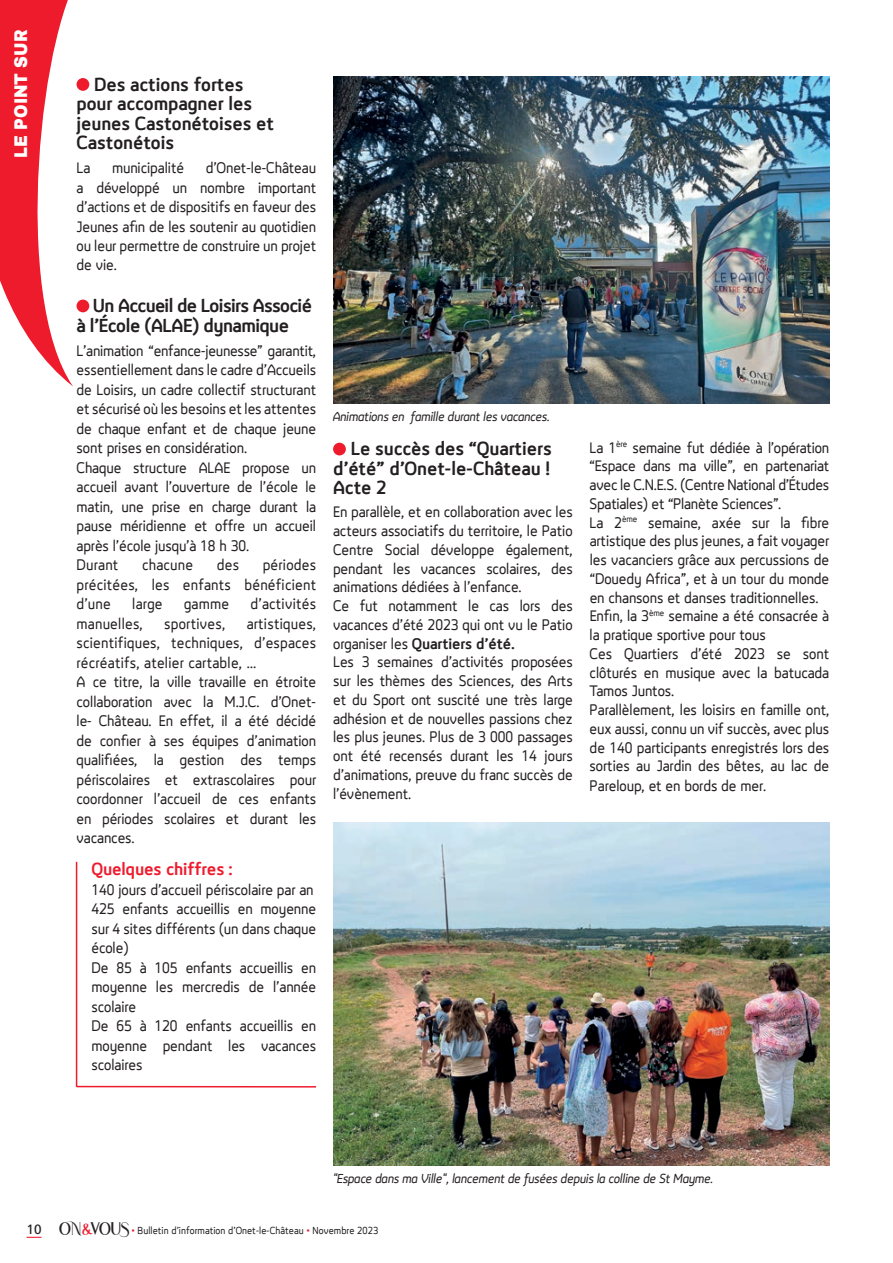
<style>
.page{position:relative;width:893px;height:1263px;background:#fff}
.page>*{position:absolute;margin:0;border:0;box-sizing:border-box;transform-origin:0 0}
.t1{font:700 19.5px/19.5px "LT Reponse";color:#231f20}
.t2{font:700 19.5px/19.5px "LT Reponse";letter-spacing:-.03em;color:#231f20}
.t3{font:700 18px "LT Reponse";color:#ee1b2d}
.t4{font:900 18px "Archivo";color:#fff;scale:.9 1}
.t5{font:15.75px/19.5px "LT Reponse";color:#231f20}
.t6{font:15.75px "LT Reponse";letter-spacing:.02em;color:#231f20}
.t7{font:italic 13.5px "LT Reponse";letter-spacing:-.01em;color:#231f20}
.t8{font:10.5px "LT Reponse";letter-spacing:.01em;color:#231f20}
.s1{font-weight:700}
.s2{font-family:"Frutiger LT Std";font-size:13.5px}
.s3{font-family:"Atlane";font-size:16.5px}
.s4{font-family:"Atlane";font-size:16.5px;color:#ee1b2d}
.s5{color:#ee1b2d}
</style>
<div class="page">
<svg style="left:27px;top:1237px;width:15px;height:1px"></svg>
<svg style="left:0;top:0;width:87px;height:386px"></svg>
<div style="left:77px;top:78px;width:12px;height:13px;background:#ee1b2d;border-radius:50%"></div>
<div style="left:77px;top:300px;width:12px;height:12px;background:#ee1b2d;border-radius:50%"></div>
<div style="left:333px;top:443px;width:13px;height:12px;background:#ee1b2d;border-radius:50%"></div>
<img style="left:333px;top:823px;width:496px;height:342px">
<img style="left:333px;top:77px;width:496px;height:327px">
<hr style="left:76px;top:862px;width:1px;height:225px;background:#ee1b2d">
<hr style="left:77px;top:1086px;width:239px;height:1px;background:#ee1b2d">
<p class="t4" style="left:10px;top:158px;width:143px;rotate:-90deg">LE POINT SUR</p>
<p class="t1" style="left:77px;top:74px;width:199px;text-indent:18px">Des actions fortes pour accompagner les jeunes Castonétoises et<br>Castonétois</p>
<p class="t5" style="left:77px;top:158px;width:15px">La</p>
<p class="t5" style="left:112px;top:158px;width:73px">municipalité</p>
<p class="t5" style="left:77px;top:158px;width:241px;text-align:justify;text-indent:129px">d’Onet-le-Château a développé un nombre important d’actions et de dispositifs en faveur des Jeunes afin de les soutenir au quotidien ou leur permettre de construire un projet de vie.</p>
<p class="t2" style="left:77px;top:295px;width:237px;text-indent:16px">Un Accueil de Loisirs Associé à l’École (ALAE) dynamique</p>
<p class="t5" style="left:77px;top:340px;width:241px">L’animation “enfance-jeunesse” garantit, essentiellement dans le cadre d’Accueils de Loisirs, un cadre collectif structurant et sécurisé où les besoins et les attentes de chaque enfant et de chaque jeune sont prises en considération.<br>Chaque structure ALAE propose un accueil avant l’ouverture de l’école le matin, une prise en charge durant la pause méridienne et offre un accueil après l’école jusqu’à 18 h 30.<br>Durant</p>
<p class="t5" style="left:77px;top:555px;width:241px;text-align:justify;text-indent:186px">périodes précitées, les enfants bénéficient d’une</p>
<p class="t6" style="left:142px;top:553px;width:52px">chacune</p>
<p class="t5" style="left:217px;top:555px;width:24px">des</p>
<p class="t5" style="left:132px;top:594px;width:32px">large</p>
<p class="t5" style="left:184px;top:594px;width:47px">gamme</p>
<p class="t6" style="left:251px;top:592px;width:67px">d’activités</p>
<p class="t6" style="left:77px;top:612px;width:68px">manuelles,</p>
<p class="t6" style="left:164px;top:612px;width:62px">sportives,</p>
<p class="t5" style="left:77px;top:613px;width:241px;text-indent:170px">artistiques, scientifiques, techniques, d’espaces récréatifs, atelier cartable, …<br>A ce titre, la ville travaille en étroite collaboration avec la M.J.C. d’Onet&shy;le- Château. En effet, il a été décidé de confier à ses équipes d’animation qualifiées, la gestion des temps périscolaires et extrascolaires pour coordonner l’accueil de ces enfants en périodes scolaires et durant les vacances.</p>
<p class="t3" style="left:91px;top:856px;width:142px">Quelques chiffres :</p>
<p class="t5" style="left:91px;top:880px;width:226px">140 jours d’accueil périscolaire par an<br>425 enfants accueillis en moyenne sur 4 sites différents (un dans chaque école)<br>De 85 à 105 enfants accueillis en moyenne les mercredis de l’année scolaire<br>De 65 à 120 enfants accueillis en moyenne pendant les vacances scolaires</p>
<p class="t7" style="left:333px;top:407px;width:219px">Animations en famille durant les vacances.</p>
<p class="t1" style="left:333px;top:439px;width:220px;text-align:justify;text-indent:18px">Le succès des “Quartiers d’été” d’Onet-le-Château !<br>Acte 2</p>
<p class="t5" style="left:333px;top:503px;width:241px;line-height:18.8px">En parallèle, et en collaboration avec les acteurs associatifs du territoire, le Patio Centre Social développe également, pendant les vacances scolaires, des animations dédiées à l’enfance.<br>Ce fut notamment le cas lors des vacances d’été 2023 qui ont vu le Patio organiser les <span class="s1">Quartiers d’été.<br></span>Les 3 semaines d’activités proposées sur les thèmes des Sciences, des Arts et du Sport ont suscité une très large adhésion et de nouvelles passions chez les plus jeunes. Plus de 3 000 passages ont été recensés durant les 14 jours d’animations, preuve du franc succès de l’évènement.</p>
<p class="t5" style="left:590px;top:438px;width:241px;line-height:18.8px">La 1<sup>ère</sup> semaine fut dédiée à l’opération “Espace dans ma ville”, en partenariat avec le C.N.E.S. (Centre National d’Études Spatiales) et “Planète Sciences”.<br>La 2<sup>ème</sup> semaine, axée sur la fibre artistique des plus jeunes, a fait voyager les vacanciers grâce aux percussions de “Douedy Africa”, et à un tour du monde en chansons et danses traditionnelles.<br>Enfin, la 3<sup>ème</sup> semaine a été consacrée à la pratique sportive pour tous<br>Ces Quartiers d’été 2023 se sont clôturés en musique avec la batucada Tamos Juntos.<br>Parallèlement, les loisirs en famille ont, eux aussi, connu un vif succès, avec plus de 140 participants enregistrés lors des sorties au Jardin des bêtes, au lac de Pareloup, et en bords de mer.</p>
<p class="t7" style="left:333px;top:1169px;width:382px">"Espace dans ma Ville", lancement de fusées depuis la colline de St Mayme.</p>
<p class="t8" style="left:27px;top:1222px;width:353px"><span class="s2">10</span> <span class="s3">ON</span><span class="s4">&amp;</span><span class="s3">VOUS</span><span class="s5">•</span> Bulletin d’information d’Onet-le-Château <span class="s5">•</span> Novembre 2023</p>
</div>
